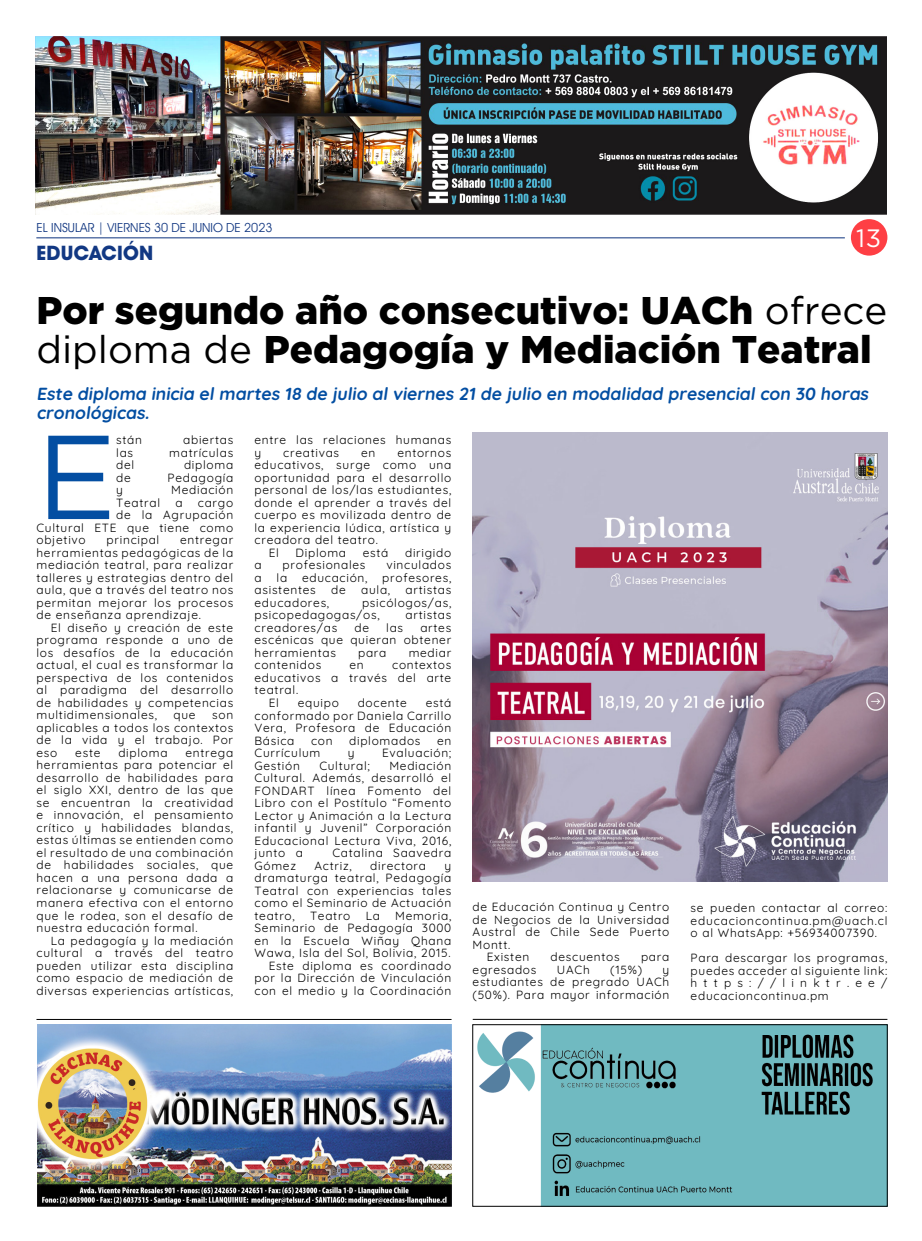
<style>
.page{position:relative;width:922px;height:1241px;background:#fff}
.page>*{position:absolute;margin:0;border:0;box-sizing:border-box;transform-origin:0 0}
.t1{font:119px "Gotham";color:#034ea2}
.t2{font:900 38.62px/38.6px "Gotham";color:#000}
.t3{font:25.12px "Gotham";color:#fff}
.t4{font:20px "Avant Guard Bold SWFTE";letter-spacing:.01em;color:#123883}
.t5{font:700 17.5px/18.8px "Quicksand";color:#034ea2}
.t6{font:12.5px "Avant Guard Regular SWFTE";color:#0f3580}
.t7{font:11.88px/12.5px "Quicksand";letter-spacing:.06em;color:#000;text-align:justify}
.s1{font-weight:400}
</style>
<div class="page">
<img style="left:477px;top:1026px;width:408px;height:178px">
<div style="left:472px;top:1024px;width:415px;height:182px;border:1px solid #000"></div>
<hr style="left:472px;top:1018px;width:415px;height:1px;background:#000">
<img style="left:36px;top:36px;width:850px;height:178px">
<img style="left:37px;top:1024px;width:414px;height:182px">
<hr style="left:36px;top:1019px;width:415px;height:1px;background:#000">
<hr style="left:36px;top:237px;width:808px;height:1px;background:#0c327d">
<div style="left:850px;top:219px;width:37px;height:36px;background:#fe3f44;border-radius:50%"></div>
<img style="left:472px;top:432px;width:415px;height:449px">
<p class="t6" style="left:37px;top:220px;width:237px">EL INSULAR | VIERNES 30 DE JUNIO DE 2023</p>
<h3 class="t4" style="left:37px;top:240px;width:118px">EDUCACIÓN</h3>
<h3 class="t3" style="left:856px;top:224px;width:26px">13</h3>
<h2 class="t2" style="left:36px;top:291px;width:852px">Por segundo año consecutivo: UACh <span class="s1">ofrece diploma de</span> Pedagogía y Mediación Teatral</h2>
<h3 class="t5" style="left:36px;top:382px;width:836px">Este diploma inicia el martes 18 de julio al viernes 21 de julio en modalidad presencial con 30 horas cronológicas.</h3>
<h1 class="t1" style="left:36px;top:411px;width:81px">E</h1>
<p class="t7" style="left:116px;top:432px;width:27px">stán</p>
<p class="t7" style="left:183px;top:432px;width:51px">abiertas</p>
<p class="t7" style="left:116px;top:445px;width:18px">las</p>
<p class="t7" style="left:169px;top:445px;width:65px">matrículas</p>
<p class="t7" style="left:116px;top:457px;width:20px">del</p>
<p class="t7" style="left:184px;top:457px;width:51px">diploma</p>
<p class="t7" style="left:116px;top:470px;width:16px">de</p>
<p class="t7" style="left:167px;top:470px;width:67px">Pedagogía</p>
<p class="t7" style="left:116px;top:482px;width:8px">y</p>
<p class="t7" style="left:171px;top:482px;width:63px">Mediación</p>
<p class="t7" style="left:116px;top:495px;width:45px">Teatral</p>
<p class="t7" style="left:175px;top:495px;width:9px">a</p>
<p class="t7" style="left:198px;top:495px;width:37px">cargo</p>
<p class="t7" style="left:116px;top:507px;width:118px">de la Agrupación</p>
<p class="t7" style="left:36px;top:520px;width:198px">Cultural ETE que tiene como</p>
<p class="t7" style="left:36px;top:532px;width:51px">objetivo</p>
<p class="t7" style="left:107px;top:532px;width:54px">principal</p>
<p class="t7" style="left:36px;top:532px;width:198px;text-indent:144px">entregar herramientas pedagógicas de la mediación teatral, para realizar talleres y estrategias dentro del aula, que a través del teatro nos permitan mejorar los procesos de enseñanza aprendizaje.</p>
<p class="t7" style="left:36px;top:620px;width:198px;text-indent:14px">El diseño y creación de este programa responde a uno de los desafíos de la educación actual, el cual es transformar la perspectiva de los contenidos al paradigma del desarrollo de habilidades y competencias multidimensionales,</p>
<p class="t7" style="left:36px;top:707px;width:198px;text-indent:176px">son aplicables a todos los contextos de la vida y el trabajo. Por eso</p>
<p class="t7" style="left:173px;top:707px;width:24px">que</p>
<p class="t7" style="left:75px;top:745px;width:27px">este</p>
<p class="t7" style="left:118px;top:745px;width:51px">diploma</p>
<p class="t7" style="left:36px;top:745px;width:198px;text-indent:149px">entrega herramientas para potenciar el desarrollo de habilidades para el siglo XXI, dentro de las que se encuentran la creatividad e innovación, el pensamiento crítico y habilidades blandas, estas últimas se entienden como el resultado de una combinación de habilidades sociales, que hacen a una persona dada a relacionarse y comunicarse de manera efectiva con el entorno que le rodea, son el desafío de nuestra educación formal.</p>
<p class="t7" style="left:36px;top:932px;width:198px;text-indent:14px">La pedagogía y la mediación cultural a través del teatro pueden utilizar esta disciplina como espacio de mediación de diversas experiencias artísticas,</p>
<p class="t7" style="left:254px;top:432px;width:198px">entre las relaciones humanas y</p>
<p class="t7" style="left:283px;top:445px;width:57px">creativas</p>
<p class="t7" style="left:361px;top:445px;width:16px">en</p>
<p class="t7" style="left:397px;top:445px;width:55px">entornos</p>
<p class="t7" style="left:254px;top:457px;width:198px">educativos, surge como una</p>
<p class="t7" style="left:254px;top:470px;width:198px">oportunidad para el desarrollo</p>
<p class="t7" style="left:254px;top:482px;width:198px">personal de los/las estudiantes,</p>
<p class="t7" style="left:254px;top:495px;width:198px">donde el aprender a través del</p>
<p class="t7" style="left:254px;top:507px;width:198px">cuerpo es movilizada dentro de</p>
<p class="t7" style="left:254px;top:520px;width:198px">la experiencia lúdica, artística y</p>
<p class="t7" style="left:254px;top:532px;width:125px">creadora del teatro.</p>
<p class="t7" style="left:269px;top:545px;width:12px">El</p>
<p class="t7" style="left:295px;top:545px;width:52px">Diploma</p>
<p class="t7" style="left:363px;top:545px;width:27px">está</p>
<p class="t7" style="left:405px;top:545px;width:48px">dirigido</p>
<p class="t7" style="left:254px;top:557px;width:9px">a</p>
<p class="t7" style="left:282px;top:557px;width:84px">profesionales</p>
<p class="t7" style="left:254px;top:557px;width:198px;text-indent:132px">vinculados a la educación, profesores, asistentes</p>
<p class="t7" style="left:331px;top:582px;width:16px">de</p>
<p class="t7" style="left:361px;top:582px;width:31px">aula,</p>
<p class="t7" style="left:405px;top:582px;width:47px">artistas</p>
<p class="t7" style="left:254px;top:595px;width:198px;text-indent:107px">psicólogos/as, psicopedagogas/os,</p>
<p class="t7" style="left:254px;top:595px;width:76px">educadores,</p>
<p class="t7" style="left:405px;top:607px;width:47px">artistas</p>
<p class="t7" style="left:254px;top:620px;width:84px">creadores/as</p>
<p class="t7" style="left:354px;top:620px;width:16px">de</p>
<p class="t7" style="left:386px;top:620px;width:18px">las</p>
<p class="t7" style="left:254px;top:620px;width:198px;text-indent:166px">artes escénicas que quieran obtener herramientas</p>
<p class="t7" style="left:358px;top:645px;width:30px">para</p>
<p class="t7" style="left:408px;top:645px;width:44px">mediar</p>
<p class="t7" style="left:254px;top:657px;width:68px">contenidos</p>
<p class="t7" style="left:349px;top:657px;width:16px">en</p>
<p class="t7" style="left:392px;top:657px;width:61px">contextos</p>
<p class="t7" style="left:254px;top:670px;width:198px">educativos a través del arte</p>
<p class="t7" style="left:254px;top:682px;width:45px">teatral.</p>
<p class="t7" style="left:269px;top:695px;width:12px">El</p>
<p class="t7" style="left:298px;top:695px;width:43px">equipo</p>
<p class="t7" style="left:357px;top:695px;width:51px">docente</p>
<p class="t7" style="left:254px;top:695px;width:198px;text-indent:171px">está conformado por Daniela Carrillo Vera, Profesora de Educación Básica</p>
<p class="t7" style="left:311px;top:732px;width:23px">con</p>
<p class="t7" style="left:349px;top:732px;width:73px">diplomados</p>
<p class="t7" style="left:437px;top:732px;width:16px">en</p>
<p class="t7" style="left:254px;top:745px;width:67px">Currículum</p>
<p class="t7" style="left:348px;top:745px;width:8px">y</p>
<p class="t7" style="left:382px;top:745px;width:71px">Evaluación;</p>
<p class="t7" style="left:254px;top:757px;width:47px">Gestión</p>
<p class="t7" style="left:319px;top:757px;width:52px">Cultural;</p>
<p class="t7" style="left:254px;top:757px;width:198px;text-indent:135px">Mediación Cultural. Además, desarrolló el FONDART línea Fomento del Libro con el Postítulo “Fomento Lector y Animación a la Lectura infantil y Juvenil” Corporación Educacional Lectura Viva, 2016, junto a</p>
<p class="t7" style="left:332px;top:845px;width:120px">Catalina Saavedra</p>
<p class="t7" style="left:254px;top:857px;width:43px">Gómez</p>
<p class="t7" style="left:314px;top:857px;width:39px">Actriz,</p>
<p class="t7" style="left:370px;top:857px;width:57px">directora</p>
<p class="t7" style="left:254px;top:857px;width:198px;text-indent:190px">y dramaturga teatral, Pedagogía Teatral con experiencias tales como el Seminario de Actuación teatro,</p>
<p class="t7" style="left:254px;top:907px;width:198px;text-align:right">Memoria,<br>Seminario de Pedagogía 3000 en la Escuela Wiñay Qhana<br>Wawa, Isla del Sol, Bolivia, 2015.<br>Este diploma es coordinado por la Dirección de Vinculación con el medio y la Coordinación</p>
<p class="t7" style="left:310px;top:907px;width:42px">Teatro</p>
<p class="t7" style="left:365px;top:907px;width:16px">La</p>
<p class="t7" style="left:472px;top:899px;width:198px">de Educación Continua y Centro</p>
<p class="t7" style="left:472px;top:911px;width:198px">de Negocios de la Universidad</p>
<p class="t7" style="left:472px;top:924px;width:198px">Austral de Chile Sede Puerto</p>
<p class="t7" style="left:472px;top:937px;width:39px">Montt.</p>
<p class="t7" style="left:486px;top:949px;width:44px">Existen</p>
<p class="t7" style="left:550px;top:949px;width:71px">descuentos</p>
<p class="t7" style="left:641px;top:949px;width:30px">para</p>
<p class="t7" style="left:472px;top:962px;width:65px">egresados</p>
<p class="t7" style="left:557px;top:962px;width:34px">UACh</p>
<p class="t7" style="left:610px;top:962px;width:33px">(15%)</p>
<p class="t7" style="left:472px;top:962px;width:198px;text-indent:190px">y estudiantes de pregrado UACh (50%). Para mayor información</p>
<p class="t7" style="left:690px;top:900px;width:198px">se pueden contactar al correo: educacioncontinua.pm@uach.cl o al WhatsApp: +56934007390.</p>
<p class="t7" style="left:690px;top:950px;width:198px">Para descargar los programas, puedes acceder al siguiente link: https://linktr.ee/ educacioncontinua.pm</p>
</div>
